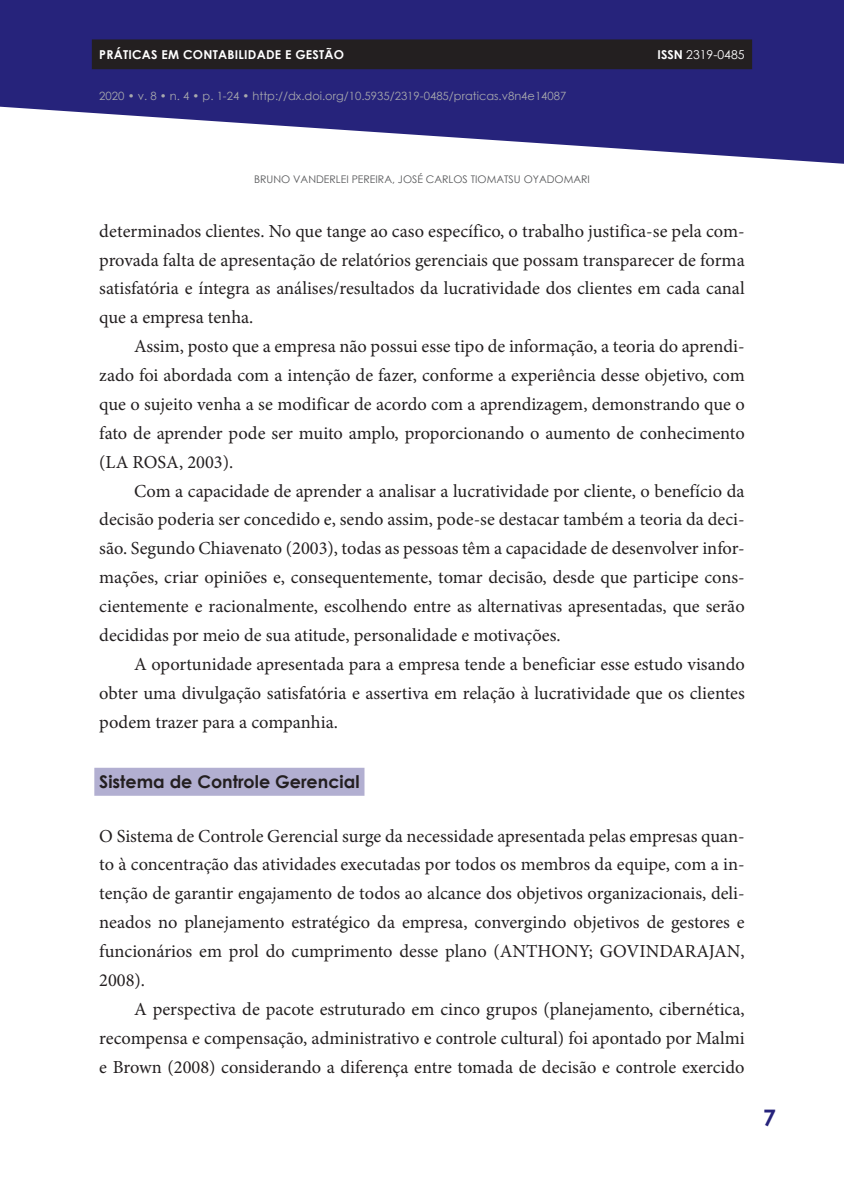
<style>
.page{position:relative;width:844px;height:1191px;background:#fff}
.page>*{position:absolute;margin:0;border:0;box-sizing:border-box;transform-origin:0 0}
.t1{font:700 22.75px "Century Gothic";color:#26237b}
.t2{font:18.38px/28.9px "Minion Pro";color:#231f20;text-align:justify}
.t3{font:700 17.5px "Century Gothic";color:#231f20}
.t4{font:700 12.25px "Century Gothic";letter-spacing:.02em;color:#fff}
.t5{font:12.25px "Century Gothic";color:#fff}
.t6{font:11.38px "Century Gothic";color:#a8a9ad}
.t7{font:10.5px "Century Gothic";color:#57585a}
.s1{font-weight:700}
</style>
<div class="page">
<svg style="left:1px;top:0;width:842px;height:164px;fill:#26237b"></svg>
<svg style="left:0;top:0;width:1px;height:107px"></svg>
<div style="left:92px;top:39px;width:660px;height:30px;background:#231f20"></div>
<div style="left:94px;top:767px;width:270px;height:28px;background:#b2afd1"></div>
<p class="t4" style="left:99px;top:45px;width:246px">PRÁTICAS EM CONTABILIDADE E GESTÃO</p>
<p class="t5" style="left:657px;top:46px;width:88px"><span class="s1">ISSN</span> 2319-0485</p>
<p class="t6" style="left:99px;top:88px;width:468px">2020 • v. 8 • n. 4 • p. 1-24 • http://dx.doi.org/10.5935/2319-0485/praticas.v8n4e14087</p>
<p class="t7" style="left:254px;top:172px;width:337px">BRUNO VANDERLEI PEREIRA, JOSÉ CARLOS TIOMATSU OYADOMARI</p>
<p class="t2" style="left:99px;top:216px;width:646px">determinados clientes. No que tange ao caso específico, o trabalho justifica-se pela com&shy;provada falta de apresentação de relatórios gerenciais que possam transparecer de forma satisfatória e íntegra as análises/resultados da lucratividade dos clientes em cada canal que a empresa tenha.</p>
<p class="t2" style="left:99px;top:332px;width:646px;text-indent:35px">Assim, posto que a empresa não possui esse tipo de informação, a teoria do aprendi&shy;zado foi abordada com a intenção de fazer, conforme a experiência desse objetivo, com que o sujeito venha a se modificar de acordo com a aprendizagem, demonstrando que o fato de aprender pode ser muito amplo, proporcionando o aumento de conhecimento (LA ROSA, 2003).</p>
<p class="t2" style="left:99px;top:476px;width:646px;text-indent:35px">Com a capacidade de aprender a analisar a lucratividade por cliente, o benefício da decisão poderia ser concedido e, sendo assim, pode-se destacar também a teoria da deci&shy;são. Segundo Chiavenato (2003), todas as pessoas têm a capacidade de desenvolver infor&shy;mações, criar opiniões e, consequentemente, tomar decisão, desde que participe cons&shy;cientemente e racionalmente, escolhendo entre as alternativas apresentadas, que serão decididas por meio de sua atitude, personalidade e motivações.</p>
<p class="t2" style="left:99px;top:649px;width:646px;text-indent:35px">A oportunidade apresentada para a empresa tende a beneficiar esse estudo visando obter uma divulgação satisfatória e assertiva em relação à lucratividade que os clientes podem trazer para a companhia.</p>
<p class="t3" style="left:99px;top:768px;width:262px">Sistema de Controle Gerencial</p>
<p class="t2" style="left:99px;top:821px;width:646px">O Sistema de Controle Gerencial surge da necessidade apresentada pelas empresas quan&shy;to à concentração das atividades executadas por todos os membros da equipe, com a in&shy;tenção de garantir engajamento de todos ao alcance dos objetivos organizacionais, deli&shy;neados no planejamento estratégico da empresa, convergindo objetivos de gestores e funcionários em prol do cumprimento desse plano (ANTHONY; GOVINDARAJAN, 2008).</p>
<p class="t2" style="left:99px;top:994px;width:646px;text-indent:35px">A perspectiva de pacote estruturado em cinco grupos (planejamento, cibernética, recompensa e compensação, administrativo e controle cultural) foi apontado por Malmi e Brown (2008) considerando a diferença entre tomada de decisão e controle exercido</p>
<p class="t1" style="left:763px;top:1100px;width:14px">7</p>
</div>
